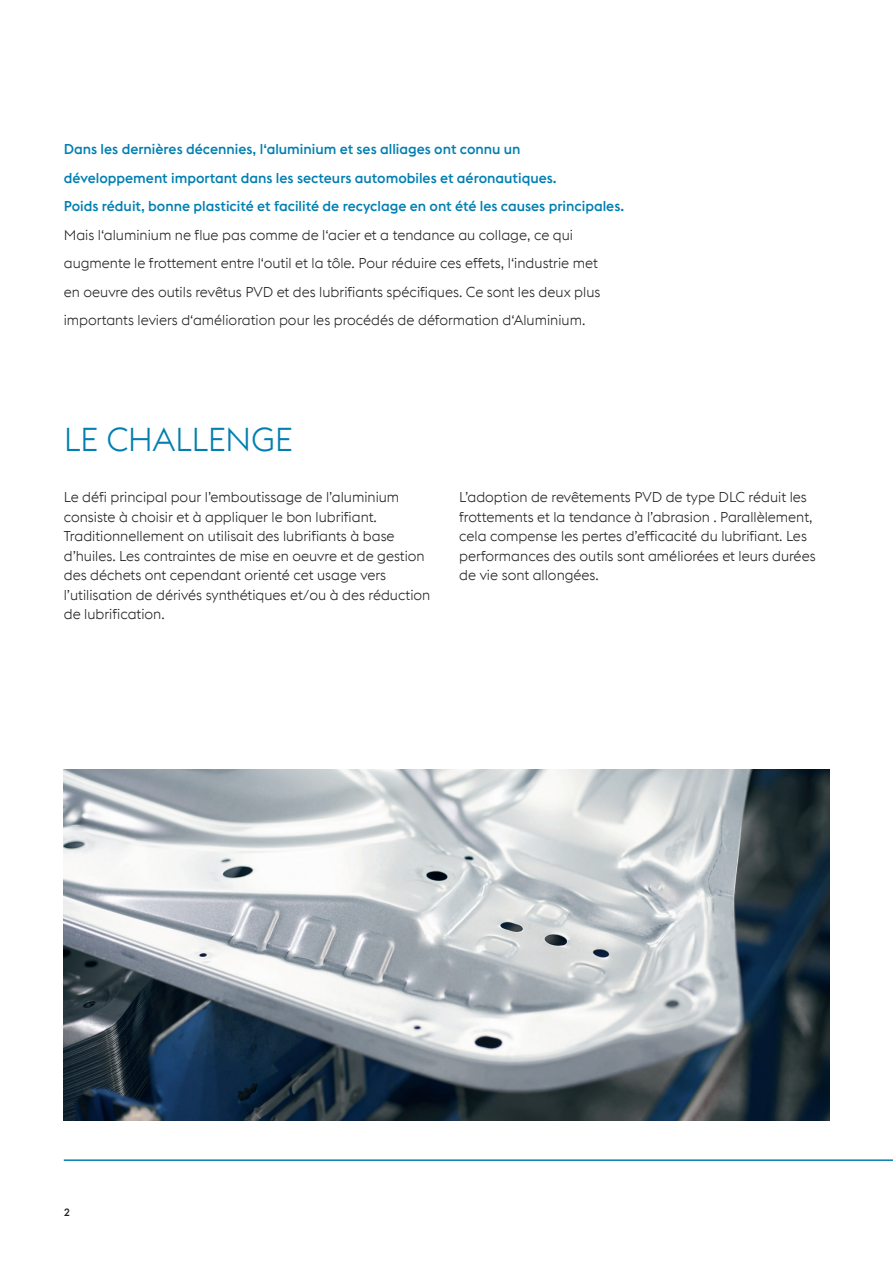
<style>
.page{position:relative;width:893px;height:1263px;background:#fff}
.page>*{position:absolute;margin:0;border:0;box-sizing:border-box;transform-origin:0 0}
.h1_blau_Av18_AN7_5mm{font:300 33px "voestalpine";letter-spacing:-.01em;color:#007fb1}
.copy_DE{font:300 14.25px/19.5px "voestalpine";color:#231f20}
.intro_DE{font:300 14.25px/28.5px "voestalpine";color:#231f20}
.pagina{font:500 10.5px "voestalpine";color:#231f20}
.s1{font-weight:500;color:#007fb1}
</style>
<div class="page">
<img style="left:64px;top:769px;width:765px;height:351px">
<hr style="left:64px;top:1159px;width:829px;height:2px;background:#007fb1">
<p class="intro_DE" style="left:64px;top:135px;width:562px"><span class="s1">Dans les dernières décennies, l‘aluminium et ses alliages ont connu un développement important dans les secteurs automobiles et aéronautiques.<br>Poids réduit, bonne plasticité et facilité de recyclage en ont été les causes principales.<br></span>Mais l‘aluminium ne flue pas comme de l‘acier et a tendance au collage, ce qui augmente le frottement entre l‘outil et la tôle. Pour réduire ces effets, l‘industrie met<br>en oeuvre des outils revêtus PVD et des lubrifiants spécifiques. Ce sont les deux plus importants leviers d‘amélioration pour les procédés de déformation d‘Aluminium.</p>
<p class="h1_blau_Av18_AN7_5mm" style="left:64px;top:420px;width:231px">LE CHALLENGE</p>
<p class="copy_DE" style="left:64px;top:487px;width:368px">Le défi principal pour l’emboutissage de l’aluminium consiste à choisir et à appliquer le bon lubrifiant.<br>Traditionnellement on utilisait des lubrifiants à base d’huiles. Les contraintes de mise en oeuvre et de gestion des déchets ont cependant orienté cet usage vers l’utilisation de dérivés synthétiques et/ou à des réduction de lubrification.</p>
<p class="copy_DE" style="left:459px;top:487px;width:358px">L’adoption de revêtements PVD de type DLC réduit les frottements et la tendance à l’abrasion . Parallèlement, cela compense les pertes d’efficacité du lubrifiant. Les performances des outils sont améliorées et leurs durées de vie sont allongées.</p>
<p class="pagina" style="left:64px;top:1205px;width:8px">2</p>
</div>
